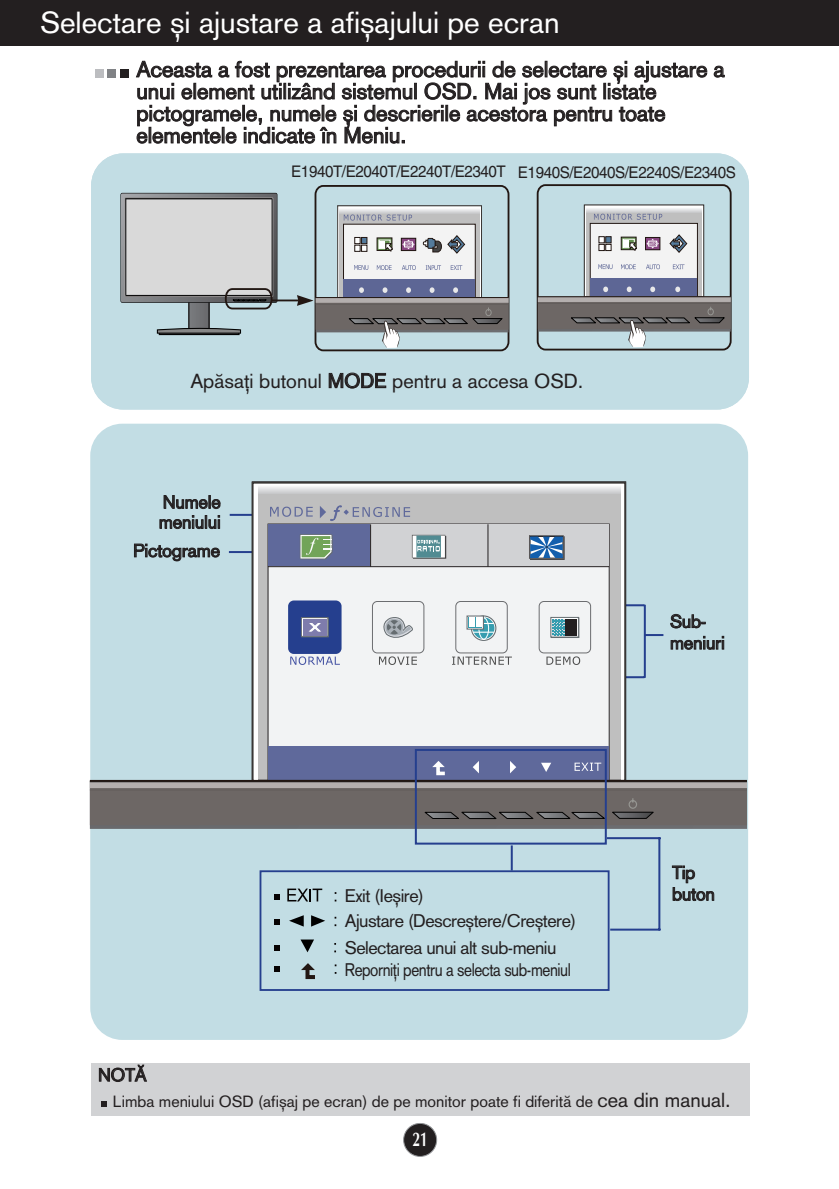
<style>
.page{position:relative;width:839px;height:1189px;background:#fff}
.page>*{position:absolute;margin:0;border:0;box-sizing:border-box;transform-origin:0 0}
.t1{font:30px "Akzid Gro Rom East";color:#fff}
.t2{font:22px/22px "Akzid Gro Rom East";color:#231f20}
.t3{font:20px "Akzid Gro Rom East";color:#231f20}
.t4{font:700 20px "Optima";color:#fff;scale:.7 1}
.t5{font:18px/27.6px "Akzid Gro Rom East";letter-spacing:-.03em;color:#231f20}
.t6{font:18px/21.6px "Akzid Gro Rom East";letter-spacing:-.005em;color:#231f20}
.t7{font:18px "Akzid Gro Rom East";letter-spacing:-.03em;color:#231f20;scale:.85 1}
.t8{font:16px "Akzid Gro Rom East";color:#231f20}
.t9{font:16px "Helvetica";letter-spacing:-.03em;color:#231f20;scale:.95 1}
.s1{font-size:20px}
</style>
<div class="page">
<div style="left:403px;top:1123px;width:33px;height:33px;background:#231f20;border-radius:50%"></div>
<div style="left:403px;top:1123px;width:34px;height:34px;border:2px solid #939598;border-radius:50%"></div>
<div style="left:0;top:0;width:839px;height:45px;background:#231f20"></div>
<div style="left:90px;top:424px;width:658px;height:616px;background:#c2dde4;border-radius:32px"></div>
<hr style="left:229px;top:551px;width:52px;height:2px;background:#253f8e">
<hr style="left:644px;top:605px;width:2px;height:73px;background:#253f8e">
<hr style="left:618px;top:676px;width:26px;height:2px;background:#253f8e">
<svg style="left:646px;top:634px;width:17px;height:2px"></svg>
<hr style="left:618px;top:604px;width:26px;height:2px;background:#253f8e">
<hr style="left:230px;top:514px;width:52px;height:2px;background:#253f8e">
<div style="left:253px;top:482px;width:372px;height:298px;background:#bfbfbf"></div>
<svg style="left:257px;top:485px;width:364px;height:8px;background:#e3e4e5"></svg>
<hr style="left:621px;top:482px;width:4px;height:298px;background:#fff">
<div style="left:268px;top:524px;width:341px;height:256px;background:#f2f3f4"></div>
<svg style="left:270px;top:506px;width:43px;height:11px"></svg>
<div style="left:268px;top:746px;width:341px;height:34px;background:#5f699b"></div>
<div style="left:268px;top:524px;width:340px;height:42px;background:#d1d2d4"></div>
<hr style="left:487px;top:524px;width:1px;height:42px;background:#231f20">
<div style="left:268px;top:524px;width:102px;height:42px;background:#5f699b"></div>
<hr style="left:268px;top:566px;width:341px;height:1px;background:#231f20">
<div style="left:288px;top:600px;width:53px;height:54px;background:#253f8e;border:2px solid #253f8e;border-radius:5px"></div>
<div style="left:551px;top:617px;width:28px;height:21px;border:1px solid #656c70"></div>
<div style="left:550px;top:617px;width:29px;height:20px;border:1px solid #656c70"></div>
<div style="left:564px;top:619px;width:13px;height:17px;background:#231f20"></div>
<svg style="left:552px;top:619px;width:12px;height:17px"></svg>
<div style="left:538px;top:601px;width:53px;height:52px;border:1px solid #6c6d70;border-radius:5px"></div>
<svg style="left:300px;top:534px;width:32px;height:25px"></svg>
<div style="left:301px;top:617px;width:27px;height:20px;border:1px solid #656c70"></div>
<div style="left:303px;top:619px;width:23px;height:16px;background:#7e7cac"></div>
<svg style="left:308px;top:623px;width:13px;height:9px"></svg>
<svg style="left:320px;top:505px;width:90px;height:16px"></svg>
<div style="left:252px;top:482px;width:374px;height:299px;border:2px solid #393735"></div>
<svg style="left:290px;top:656px;width:50px;height:9px"></svg>
<svg style="left:372px;top:601px;width:140px;height:64px"></svg>
<svg style="left:546px;top:656px;width:34px;height:9px"></svg>
<hr style="left:658px;top:838px;width:2px;height:92px;background:#253f8e">
<hr style="left:610px;top:928px;width:50px;height:2px;background:#253f8e">
<hr style="left:607px;top:837px;width:53px;height:2px;background:#253f8e">
<hr style="left:511px;top:845px;width:2px;height:25px;background:#253f8e">
<div style="left:259px;top:870px;width:350px;height:121px;border:2px solid #253f8e"></div>
<div style="left:91px;top:153px;width:658px;height:256px;background:#c2dde4;border-radius:32px"></div>
<hr style="left:254px;top:485px;width:3px;height:296px;background:#fff">
<div style="left:90px;top:781px;width:657px;height:48px;background:#6b6b6e"></div>
<div style="left:90px;top:781px;width:657px;height:44px;background:#6d6765"></div>
<div style="left:415px;top:749px;width:192px;height:95px;border:2px solid #253f8e"></div>
<svg style="left:287px;top:888px;width:35px;height:13px"></svg>
<svg style="left:274px;top:919px;width:6px;height:5px"></svg>
<svg style="left:274px;top:894px;width:6px;height:5px"></svg>
<svg style="left:311px;top:915px;width:14px;height:11px"></svg>
<svg style="left:289px;top:915px;width:15px;height:11px"></svg>
<svg style="left:274px;top:966px;width:6px;height:6px"></svg>
<svg style="left:301px;top:963px;width:14px;height:17px"></svg>
<svg style="left:412px;top:535px;width:34px;height:24px"></svg>
<hr style="left:370px;top:524px;width:1px;height:43px;background:#231f20">
<svg style="left:529px;top:535px;width:35px;height:25px"></svg>
<svg style="left:90px;top:761px;width:657px;height:27px"></svg>
<svg style="left:424px;top:797px;width:230px;height:23px"></svg>
<svg style="left:274px;top:945px;width:6px;height:5px"></svg>
<svg style="left:300px;top:939px;width:14px;height:13px"></svg>
<div style="left:189px;top:294px;width:20px;height:35px;background:#727376"></div>
<div style="left:188px;top:294px;width:21px;height:36px;border:1px solid #000"></div>
<div style="left:159px;top:332px;width:81px;height:3px;background:#878787;border:1px solid #030303"></div>
<svg style="left:156px;top:327px;width:85px;height:7px"></svg>
<svg style="left:121px;top:193px;width:156px;height:109px"></svg>
<svg style="left:270px;top:185px;width:240px;height:167px"></svg>
<div style="left:337px;top:206px;width:144px;height:92px;background:#bfbfbf"></div>
<svg style="left:339px;top:207px;width:141px;height:6px"></svg>
<div style="left:343px;top:224px;width:132px;height:73px;background:#f3f3f3"></div>
<svg style="left:344px;top:214px;width:68px;height:7px"></svg>
<svg style="left:354px;top:237px;width:6px;height:7px"></svg>
<svg style="left:361px;top:237px;width:6px;height:7px"></svg>
<svg style="left:354px;top:245px;width:13px;height:6px"></svg>
<svg style="left:377px;top:237px;width:16px;height:14px"></svg>
<div style="left:379px;top:241px;width:6px;height:7px;background:#fff"></div>
<div style="left:401px;top:238px;width:15px;height:13px;border:1px solid #221713"></div>
<svg style="left:402px;top:240px;width:12px;height:9px"></svg>
<svg style="left:423px;top:235px;width:42px;height:19px"></svg>
<svg style="left:354px;top:265px;width:14px;height:5px"></svg>
<svg style="left:377px;top:265px;width:14px;height:5px"></svg>
<svg style="left:402px;top:265px;width:14px;height:5px"></svg>
<svg style="left:426px;top:265px;width:15px;height:5px"></svg>
<svg style="left:451px;top:265px;width:11px;height:5px"></svg>
<div style="left:343px;top:279px;width:132px;height:18px;background:#5d6695"></div>
<div style="left:337px;top:205px;width:145px;height:93px;border:1px solid #393735"></div>
<div style="left:316px;top:298px;width:192px;height:32px;background:#6d6765"></div>
<svg style="left:125px;top:198px;width:148px;height:112px;background:#c5c6c6"></svg>
<svg style="left:347px;top:318px;width:157px;height:30px"></svg>
<div style="left:485px;top:309px;width:6px;height:7px;border:1px solid #969692;border-radius:50%"></div>
<svg style="left:297px;top:287px;width:211px;height:24px"></svg>
<div style="left:536px;top:184px;width:195px;height:166px;border:2px solid #221713;border-radius:8px"></div>
<div style="left:584px;top:205px;width:119px;height:92px;background:linear-gradient(to right,#babbbd,#bebebf)"></div>
<svg style="left:586px;top:207px;width:116px;height:5px"></svg>
<div style="left:590px;top:223px;width:107px;height:74px;background:#f3f3f3"></div>
<div style="left:590px;top:223px;width:107px;height:74px;border:1px solid #221713"></div>
<svg style="left:594px;top:214px;width:68px;height:6px"></svg>
<svg style="left:598px;top:236px;width:6px;height:7px"></svg>
<svg style="left:605px;top:236px;width:6px;height:7px"></svg>
<svg style="left:598px;top:244px;width:6px;height:7px"></svg>
<svg style="left:605px;top:244px;width:6px;height:7px"></svg>
<svg style="left:621px;top:237px;width:16px;height:13px"></svg>
<div style="left:645px;top:237px;width:15px;height:13px;border:1px solid #221713"></div>
<svg style="left:646px;top:239px;width:12px;height:9px"></svg>
<svg style="left:669px;top:234px;width:18px;height:19px"></svg>
<svg style="left:598px;top:264px;width:14px;height:5px"></svg>
<svg style="left:621px;top:264px;width:14px;height:5px"></svg>
<svg style="left:646px;top:264px;width:14px;height:5px"></svg>
<svg style="left:673px;top:264px;width:11px;height:5px"></svg>
<div style="left:590px;top:278px;width:107px;height:18px;background:#5d6695"></div>
<div style="left:584px;top:205px;width:120px;height:92px;border:1px solid #393735"></div>
<div style="left:538px;top:297px;width:192px;height:32px;background:#6d6765"></div>
<hr style="left:537px;top:296px;width:193px;height:1px;background:#221713">
<svg style="left:569px;top:317px;width:157px;height:30px"></svg>
<div style="left:707px;top:308px;width:6px;height:7px;border:1px solid #969692;border-radius:50%"></div>
<svg style="left:538px;top:286px;width:192px;height:24px"></svg>
<div style="left:120px;top:69px;width:8px;height:8px;background:#231f20"></div>
<div style="left:107px;top:69px;width:9px;height:8px;background:#808285"></div>
<div style="left:95px;top:69px;width:8px;height:8px;background:#bcbdc0"></div>
<div style="left:91px;top:1062px;width:658px;height:53px;background:#d1d2d4"></div>
<svg style="left:101px;top:1101px;width:6px;height:6px"></svg>
<h1 class="t1" style="left:40px;top:12px;width:521px">Selectare ∫i ajustare a afi∫ajului pe ecran</h1>
<p class="t2" style="left:136px;top:61px;width:590px">Aceasta a fost prezentarea procedurii de selectare ∫i ajustare a unui element utiliz‚nd sistemul OSD. Mai jos sunt listate pictogramele, numele ∫i descrierile acestora pentru toate elementele indicate Ón Meniu.</p>
<p class="t9" style="left:291px;top:166px;width:469px">E1940T/E2040T/E2240T/E2340T E1940S/E2040S/E2240S/E2340S</p>
<p class="t3" style="left:190px;top:374px;width:394px">Ap„sa˛i butonul MODE pentru a accesa OSD.</p>
<p class="t6" style="left:159px;top:494px;width:63px;line-height:20px">Numele meniului</p>
<p class="t6" style="left:133px;top:542px;width:88px">Pictograme</p>
<p class="t6" style="left:670px;top:612px;width:56px">Sub&shy;meniuri</p>
<p class="t5" style="left:672px;top:860px;width:25px">Tip</p>
<p class="t5" style="left:345px;top:884px;width:80px">Exit (Ie∫ire)</p>
<p class="t5" style="left:672px;top:882px;width:44px">buton</p>
<p class="t5" style="left:345px;top:908px;width:233px">Ajustare (Descre∫tere/Cre∫tere)<br>Selectarea unui alt sub-meniu</p>
<p class="t7" style="left:345px;top:963px;width:267px">Reporni˛i pentru a selecta sub-meniul</p>
<p class="t5" style="left:98px;top:1063px;width:50px">NOT√</p>
<p class="t8" style="left:113px;top:1095px;width:619px">Limba meniului OSD (afi∫aj pe ecran) de pe monitor poate fi diferit„ de <span class="s1">cea din manual.</span></p>
<p class="t4" style="left:412px;top:1131px;width:23px">21</p>
</div>
